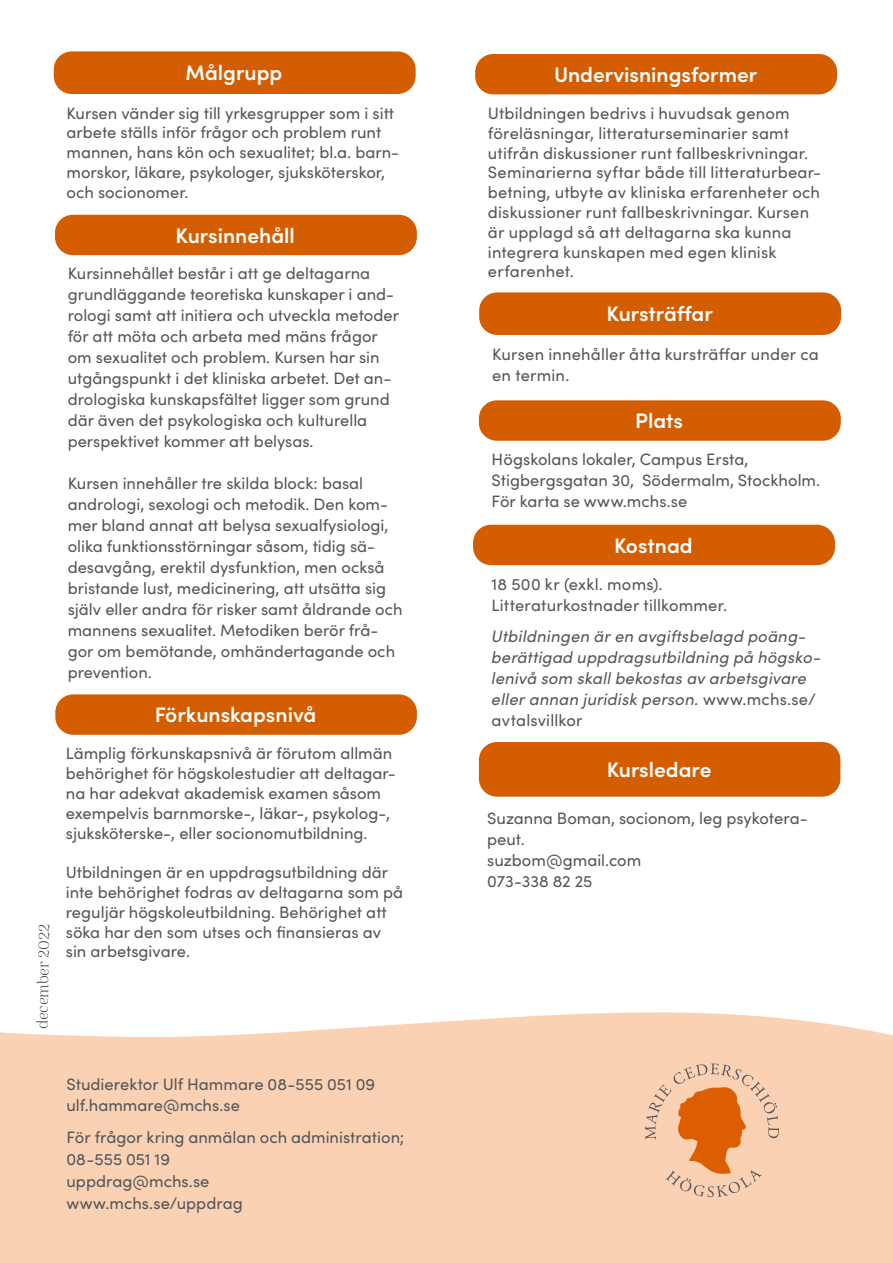
<style>
.page{position:relative;width:893px;height:1263px;background:#fff}
.page>*{position:absolute;margin:0;border:0;box-sizing:border-box;transform-origin:0 0}
.Rubriker_gråa_rutor{font:600 21px "Sofia Pro";color:#fff}
.Brödtext_blå_ruta{font:16.5px/21px "Sofia Pro";color:#53565a}
.Brödtext_blå_ruta-2{font:italic 16.5px/21px "Sofia Pro";letter-spacing:.015em;color:#53565a}
.t1{font:300 15px "Gabriela Alt";color:#231f20}
.s1{font-style:normal}
</style>
<div class="page">
<div style="left:0;top:1012px;width:893px;height:251px;background:#fbd1b3"></div>
<svg style="left:645px;top:1063px;width:134px;height:134px;background:#edb287"></svg>
<div style="left:54px;top:51px;width:362px;height:43px;background:#d45d00;border-radius:18px"></div>
<div style="left:55px;top:215px;width:362px;height:40px;background:#d45d00;border-radius:18px"></div>
<div style="left:475px;top:54px;width:362px;height:40px;background:#d45d00;border-radius:18px"></div>
<div style="left:55px;top:694px;width:362px;height:41px;background:#d45d00;border-radius:18px"></div>
<div style="left:479px;top:292px;width:362px;height:43px;background:#d45d00;border-radius:18px"></div>
<div style="left:479px;top:400px;width:362px;height:41px;background:#d45d00;border-radius:18px"></div>
<div style="left:473px;top:525px;width:362px;height:40px;background:#d45d00;border-radius:18px"></div>
<div style="left:479px;top:742px;width:361px;height:55px;background:#d45d00;border-radius:18px"></div>
<p class="t1" style="left:34px;top:1029px;width:107px;rotate:-89deg">december 2022</p>
<p class="Rubriker_gråa_rutor" style="left:186px;top:57px;width:98px">Målgrupp</p>
<p class="Brödtext_blå_ruta" style="left:66px;top:102px;width:334px;line-height:19.8px">Kursen vänder sig till yrkesgrupper som i sitt arbete ställs inför frågor och problem runt mannen, hans kön och sexualitet; bl.a. barn&shy;morskor, läkare, psykologer, sjuksköterskor, och socionomer.</p>
<p class="Rubriker_gråa_rutor" style="left:176px;top:219px;width:121px">Kursinnehåll</p>
<p class="Brödtext_blå_ruta" style="left:68px;top:262px;width:333px">Kursinnehållet består i att ge deltagarna grundläggande teoretiska kunskaper i and&shy;rologi samt att initiera och utveckla metoder för att möta och arbeta med mäns frågor om sexualitet och problem. Kursen har sin utgångspunkt i det kliniska arbetet. Det an&shy;drologiska kunskapsfältet ligger som grund där även det psykologiska och kulturella perspektivet kommer att belysas.</p>
<p class="Brödtext_blå_ruta" style="left:68px;top:472px;width:336px">Kursen innehåller tre skilda block: basal andrologi, sexologi och metodik. Den kom&shy;mer bland annat att belysa sexualfysiologi, olika funktionsstörningar såsom, tidig sä&shy;desavgång, erektil dysfunktion, men också bristande lust, medicinering, att utsätta sig själv eller andra för risker samt åldrande och mannens sexualitet. Metodiken berör frå&shy;gor om bemötande, omhändertagande och prevention.</p>
<p class="Rubriker_gråa_rutor" style="left:155px;top:699px;width:163px">Förkunskapsnivå</p>
<p class="Brödtext_blå_ruta" style="left:66px;top:743px;width:331px;line-height:19.8px">Lämplig förkunskapsnivå är förutom allmän behörighet för högskolestudier att deltagar&shy;na har adekvat akademisk examen såsom exempelvis barnmorske-, läkar-, psykolog-, sjuksköterske-, eller socionomutbildning.</p>
<p class="Brödtext_blå_ruta" style="left:66px;top:862px;width:339px;line-height:19.8px">Utbildningen är en uppdragsutbildning där inte behörighet fodras av deltagarna som på reguljär högskoleutbildning. Behörighet att söka har den som utses och finansieras av sin arbetsgivare.</p>
<p class="Brödtext_blå_ruta" style="left:66px;top:1073px;width:310px">Studierektor Ulf Hammare 08-555 051 09</p>
<p class="Brödtext_blå_ruta" style="left:66px;top:1094px;width:175px">ulf.hammare@mchs.se</p>
<p class="Brödtext_blå_ruta" style="left:66px;top:1125px;width:339px">För frågor kring anmälan och administration;</p>
<p class="Brödtext_blå_ruta" style="left:66px;top:1148px;width:105px">08-555 051 19</p>
<p class="Brödtext_blå_ruta" style="left:66px;top:1170px;width:145px">uppdrag@mchs.se</p>
<p class="Brödtext_blå_ruta" style="left:66px;top:1192px;width:178px">www.mchs.se/uppdrag</p>
<p class="Rubriker_gråa_rutor" style="left:554px;top:59px;width:205px">Undervisningsformer</p>
<p class="Brödtext_blå_ruta" style="left:488px;top:102px;width:335px;line-height:19.8px">Utbildningen bedrivs i huvudsak genom föreläsningar, litteraturseminarier samt utifrån diskussioner runt fallbeskrivningar.<br>Seminarierna syftar både till litteraturbear&shy;betning, utbyte av kliniska erfarenheter och diskussioner runt fallbeskrivningar. Kursen är upplagd så att deltagarna ska kunna integrera kunskapen med egen klinisk erfarenhet.</p>
<p class="Rubriker_gråa_rutor" style="left:606px;top:298px;width:108px">Kursträffar</p>
<p class="Brödtext_blå_ruta" style="left:492px;top:343px;width:328px">Kursen innehåller åtta kursträffar under ca en termin.</p>
<p class="Rubriker_gråa_rutor" style="left:635px;top:405px;width:49px">Plats</p>
<p class="Brödtext_blå_ruta" style="left:492px;top:448px;width:330px">Högskolans lokaler, Campus Ersta,<br>Stigbergsgatan 30, Södermalm, Stockholm.<br>För karta se www.mchs.se</p>
<p class="Rubriker_gråa_rutor" style="left:614px;top:529px;width:80px">Kostnad</p>
<p class="Brödtext_blå_ruta" style="left:492px;top:573px;width:237px">18 500 kr (exkl. moms).<br>Litteraturkostnader tillkommer.</p>
<p class="Brödtext_blå_ruta-2" style="left:492px;top:625px;width:331px">Utbildningen är en avgiftsbelagd poäng&shy;berättigad uppdragsutbildning på högsko&shy;lenivå som skall bekostas av arbetsgivare eller annan juridisk person. <span class="s1">www.mchs.se/ avtalsvillkor</span></p>
<p class="Rubriker_gråa_rutor" style="left:607px;top:754px;width:106px">Kursledare</p>
<p class="Brödtext_blå_ruta" style="left:487px;top:806px;width:322px">Suzanna Boman, socionom, leg psykotera&shy;peut.<br>suzbom@gmail.com<br>073-338 82 25</p>
</div>
